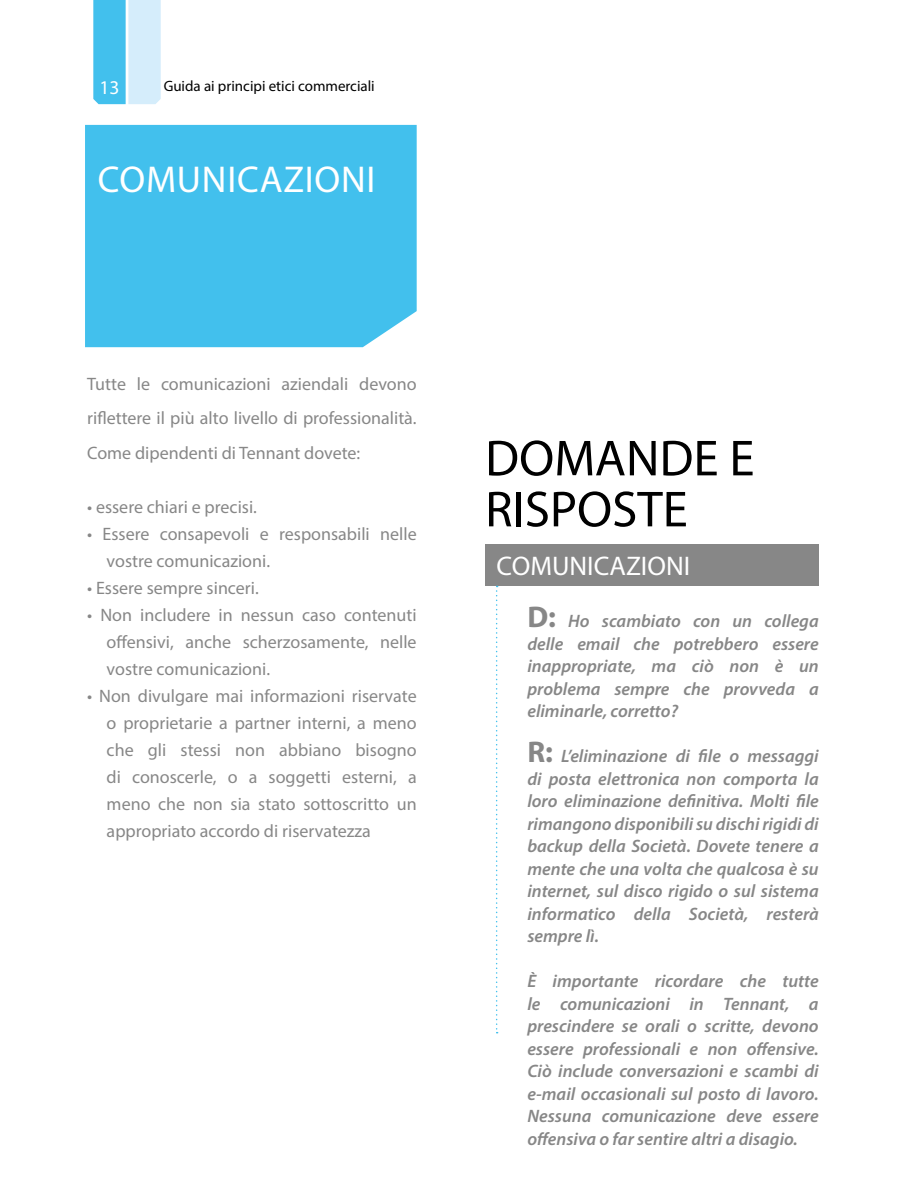
<style>
.page{position:relative;width:918px;height:1188px;background:#fff}
.page>*{position:absolute;margin:0;border:0;box-sizing:border-box;transform-origin:0 0}
.t1{font:51px/51px "Myriad Pro";color:#000}
.t2{font:37.5px "Myriad Pro";letter-spacing:.02em;color:#fff}
.t3{font:27px "Myriad Pro";color:#fff}
.t4{font:19.5px "Myriad Pro";color:#fff}
.t5{font:italic 600 18px/22.5px "Myriad Pro";color:#878787;text-align:justify}
.t6{font:18px/27px "Myriad Pro";color:#878787;text-align:justify}
.t7{font:15px "Myriad Pro";color:#000}
.s1{font-weight:700;font-style:normal;font-size:30px}
</style>
<div class="page">
<svg style="left:93px;top:0;width:68px;height:104px"></svg>
<div style="left:85px;top:125px;width:332px;height:222px;background:#42c0ed"></div>
<div style="left:485px;top:544px;width:334px;height:42px;background:#878787"></div>
<svg style="left:496px;top:586px;width:2px;height:447px"></svg>
<p class="t4" style="left:99px;top:76px;width:22px">13</p>
<p class="t7" style="left:164px;top:76px;width:213px">Guida ai principi etici commerciali</p>
<h2 class="t2" style="left:98px;top:156px;width:279px">COMUNICAZIONI</h2>
<p class="t6" style="left:87px;top:366px;width:331px;line-height:34.5px">Tutte le comunicazioni aziendali devono riflettere il più alto livello di professionalità.<br>Come dipendenti di Tennant dovete:</p>
<p class="t6" style="left:87px;top:493px;width:171px">• essere chiari e precisi.</p>
<p class="t6" style="left:107px;top:520px;width:312px;text-indent:-19px">• Essere consapevoli e responsabili nelle vostre comunicazioni.</p>
<p class="t6" style="left:87px;top:574px;width:173px">• Essere sempre sinceri.</p>
<p class="t6" style="left:107px;top:601px;width:312px;text-indent:-19px">• Non includere in nessun caso contenuti offensivi, anche scherzosamente, nelle vostre comunicazioni.</p>
<p class="t6" style="left:107px;top:682px;width:312px;text-indent:-19px">• Non divulgare mai informazioni riservate o proprietarie a partner interni, a meno che gli stessi non abbiano bisogno di conoscerle, o a soggetti esterni, a meno che non sia stato sottoscritto un appropriato accordo di riservatezza</p>
<h1 class="t1" style="left:485px;top:432px;width:271px">DOMANDE E<br>RISPOSTE</h1>
<h3 class="t3" style="left:497px;top:549px;width:195px">COMUNICAZIONI</h3>
<p class="t5" style="left:527px;top:610px;width:293px"><span class="s1">D:</span> Ho scambiato con un collega delle email che potrebbero essere inappropriate, ma ciò non è un problema sempre che provveda a eliminarle, corretto?</p>
<p class="t5" style="left:527px;top:745px;width:293px"><span class="s1">R:</span> L’eliminazione di file o messaggi di posta elettronica non comporta la loro eliminazione definitiva. Molti file rimangono disponibili su dischi rigidi di backup della Società. Dovete tenere a mente che una volta che qualcosa è su internet, sul disco rigido o sul sistema informatico della Società, resterà sempre lì.</p>
<p class="t5" style="left:527px;top:970px;width:293px">È importante ricordare che tutte le comunicazioni in Tennant, a prescindere se orali o scritte, devono essere professionali e non offensive.<br>Ciò include conversazioni e scambi di e-mail occasionali sul posto di lavoro.<br>Nessuna comunicazione deve essere offensiva o far sentire altri a disagio.</p>
</div>
